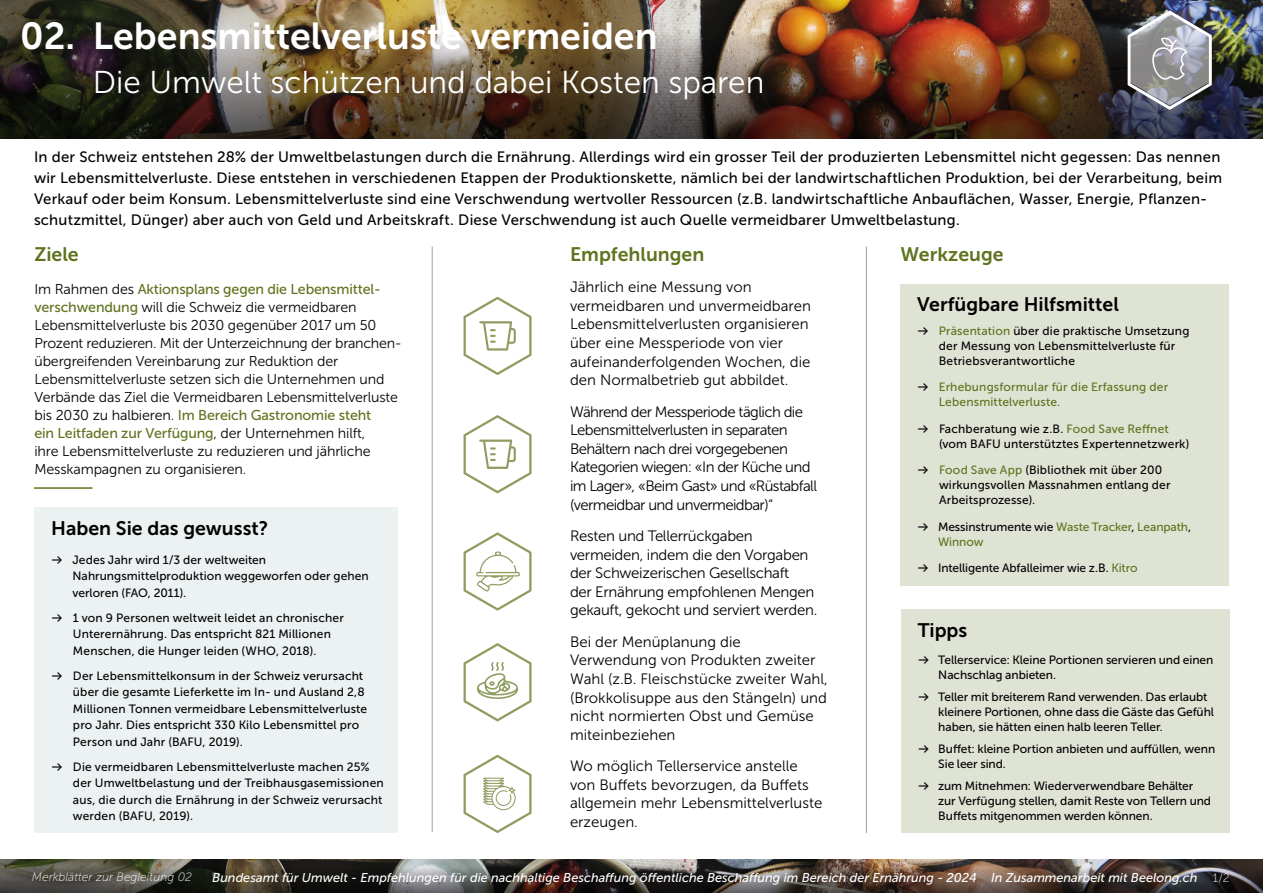
<style>
.page{position:relative;width:1263px;height:893px;background:#fff}
.page>*{position:absolute;margin:0;border:0;box-sizing:border-box;transform-origin:0 0}
.t1{font:37.5px "Museo Sans 700";color:#fff}
.t2{font:31.5px "Museo Sans 300";color:#fff}
.t3{font:19.5px "Museo Sans 700";color:#020203}
.t4{font:19.5px "Museo Sans 700";color:#60731e}
.t5{font:15px/21px "Museo Sans 500";letter-spacing:.015em;color:#020203}
.t6{font:15px/18.6px "Museo Sans 300";color:#000}
.t7{font:15px/18.6px "Museo Sans 300";letter-spacing:-.04em;color:#000}
.t8{font:15px/18.6px "Museo Sans 300";color:#020203}
.t9{font:15px/18.6px "Museo Sans 300";letter-spacing:-.02em;color:#000}
.t10{font:14.25px/18px "Museo Sans 300";letter-spacing:-.01em;color:#020203}
.t11{font:italic 12.75px "Museo Sans 500";color:#fff}
.t12{font:12px/16.5px "Museo Sans 500";letter-spacing:.005em;color:#020203}
.t13{font:12px/15px "Museo Sans 500";letter-spacing:.005em;color:#60731e}
.t14{font:italic 12px "Museo Sans 100";color:#fff}
.t15{font:12px "Museo Sans 100";color:#fff}
.s1{font-family:"Museo Sans 500";color:#60731e}
.s2{font-family:"Mark OT";font-weight:500}
.s3{color:#60731e}
.s4{font-family:"Mark OT";font-weight:500;color:#020203}
.s5{color:#020203}
</style>
<div class="page">
<img style="left:0;top:0;width:1263px;height:138px">
<img style="left:0;top:859px;width:1263px;height:34px">
<div style="left:34px;top:507px;width:364px;height:326px;background:#ecf1f1"></div>
<hr style="left:34px;top:487px;width:59px;height:2px;background:#60731e">
<hr style="left:432px;top:247px;width:1px;height:585px;background:#a2a1a1">
<hr style="left:866px;top:247px;width:1px;height:586px;background:#a2a1a1">
<div style="left:900px;top:284px;width:329px;height:301px;background:#dfe3d4"></div>
<div style="left:901px;top:610px;width:328px;height:223px;background:#dfe3d4"></div>
<svg style="left:463px;top:297px;width:68px;height:78px"></svg>
<svg style="left:463px;top:415px;width:68px;height:78px"></svg>
<svg style="left:463px;top:532px;width:68px;height:79px"></svg>
<svg style="left:463px;top:643px;width:68px;height:78px"></svg>
<svg style="left:463px;top:755px;width:68px;height:78px"></svg>
<svg style="left:1127px;top:11px;width:85px;height:99px"></svg>
<p class="t1" style="left:20px;top:16px;width:56px">02.</p>
<p class="t1" style="left:93px;top:16px;width:566px">Lebensmittelverluste vermeiden</p>
<p class="t2" style="left:93px;top:65px;width:673px">Die Umwelt schützen und dabei Kosten sparen</p>
<p class="t5" style="left:34px;top:146px;width:1189px">In der Schweiz entstehen 28% der Umweltbelastungen durch die Ernährung. Allerdings wird ein grosser Teil der produzierten Lebensmittel nicht gegessen: Das nennen wir Lebensmittelverluste. Diese entstehen in verschiedenen Etappen der Produktionskette, nämlich bei der landwirtschaftlichen Produktion, bei der Verarbeitung, beim Verkauf oder beim Konsum. Lebensmittelverluste sind eine Verschwendung wertvoller Ressourcen (z.B. landwirtschaftliche Anbauflächen, Wasser, Energie, Pflanzen&shy;schutzmittel, Dünger) aber auch von Geld und Arbeitskraft. Diese Verschwendung ist auch Quelle vermeidbarer Umweltbelastung.</p>
<p class="t4" style="left:570px;top:243px;width:136px">Empfehlungen</p>
<p class="t8" style="left:570px;top:278px;width:243px">Jährlich eine Messung von vermeidbaren und unvermeidbaren Lebensmittelverlusten organisieren über eine Messperiode von vier aufeinanderfolgenden Wochen, die den Normalbetrieb gut abbildet.</p>
<p class="t7" style="left:570px;top:402px;width:249px">Während der Messperiode täglich die Lebensmittelverlusten in separaten Behältern nach drei vorgegebenen Kategorien wiegen: «In der Küche und im Lager», «Beim Gast» und «Rüstabfall (vermeidbar und unvermeidbar)“</p>
<p class="t9" style="left:570px;top:527px;width:249px">Resten und Tellerrückgaben vermeiden, indem die den Vorgaben der Schweizerischen Gesellschaft<br>der Ernährung empfohlenen Mengen gekauft, gekocht und serviert werden.</p>
<p class="t6" style="left:570px;top:632px;width:259px">Bei der Menüplanung die<br>Verwendung von Produkten zweiter<br>Wahl (z.B. Fleischstücke zweiter Wahl, (Brokkolisuppe aus den Stängeln) und nicht normierten Obst und Gemüse miteinbeziehen</p>
<p class="t6" style="left:570px;top:757px;width:254px">Wo möglich Tellerservice anstelle von Buffets bevorzugen, da Buffets allgemein mehr Lebensmittelverluste erzeugen.</p>
<p class="t4" style="left:34px;top:243px;width:46px">Ziele</p>
<p class="t4" style="left:900px;top:243px;width:105px">Werkzeuge</p>
<p class="t10" style="left:34px;top:280px;width:369px">Im Rahmen des <span class="s1">Aktionsplans gegen die Lebensmittel&shy;verschwendung</span> will die Schweiz die vermeidbaren Lebensmittelverluste bis 2030 gegenüber 2017 um 50<br>Prozent reduzieren. Mit der Unterzeichnung der branchen&shy;übergreifenden Vereinbarung zur Reduktion der Lebensmittelverluste setzen sich die Unternehmen und Verbände das Ziel die Vermeidbaren Lebensmittelverluste bis 2030 zu halbieren. <span class="s1">Im Bereich Gastronomie steht<br>ein Leitfaden zur Verfügung</span>, der Unternehmen hilft,<br>ihre Lebensmittelverluste zu reduzieren und jährliche Messkampagnen zu organisieren.</p>
<p class="t3" style="left:917px;top:294px;width:203px">Verfügbare Hilfsmittel</p>
<p class="t12" style="left:939px;top:323px;width:252px;line-height:15px;text-indent:-22px"><span class="s2">→</span> <span class="s3">Präsentation</span> über die praktische Umsetzung der Messung von Lebensmittelverluste für<br>Betriebsverantwortliche</p>
<p class="t13" style="left:939px;top:380px;width:231px;text-indent:-22px"><span class="s4">→</span> Erhebungsformular für die Erfassung der<br>Lebensmittelverluste.</p>
<p class="t12" style="left:939px;top:421px;width:252px;line-height:15px;text-indent:-22px"><span class="s2">→</span> Fachberatung wie z.B. <span class="s3">Food Save Reffnet </span>(vom BAFU unterstütztes Expertennetzwerk)</p>
<p class="t12" style="left:939px;top:463px;width:233px;line-height:15px;text-indent:-22px"><span class="s2">→</span> <span class="s3">Food Save App</span> (Bibliothek mit über 200 wirkungsvollen Massnahmen entlang der<br>Arbeitsprozesse).</p>
<p class="t13" style="left:938px;top:519px;width:255px;text-indent:-21px"><span class="s4">→</span> <span class="s5">Messinstrumente wie</span> Waste Tracker<span class="s5">,</span> Leanpath<span class="s5">,<br></span>Winnow</p>
<p class="t12" style="left:917px;top:560px;width:222px"><span class="s2">→</span> Intelligente Abfalleimer wie z.B. <span class="s3">Kitro</span></p>
<p class="t3" style="left:51px;top:517px;width:219px">Haben Sie das gewusst?</p>
<p class="t12" style="left:72px;top:551px;width:298px;text-indent:-21px"><span class="s2">→</span> Jedes Jahr wird 1/3 der weltweiten<br>Nahrungsmittelproduktion weggeworfen oder gehen verloren (FAO, 2011).</p>
<p class="t12" style="left:73px;top:609px;width:272px;text-indent:-22px"><span class="s2">→</span> 1 von 9 Personen weltweit leidet an chronischer<br>Unterernährung. Das entspricht 821 Millionen<br>Menschen, die Hunger leiden (WHO, 2018).</p>
<p class="t12" style="left:73px;top:667px;width:296px;text-indent:-22px"><span class="s2">→</span> Der Lebensmittelkonsum in der Schweiz verursacht über die gesamte Lieferkette im In- und Ausland 2,8<br>Millionen Tonnen vermeidbare Lebensmittelverluste pro Jahr. Dies entspricht 330 Kilo Lebensmittel pro Person und Jahr (BAFU, 2019).</p>
<p class="t12" style="left:73px;top:758px;width:312px;text-indent:-22px"><span class="s2">→</span> Die vermeidbaren Lebensmittelverluste machen 25% der Umweltbelastung und der Treibhausgasemissionen aus, die durch die Ernährung in der Schweiz verursacht werden (BAFU, 2019).</p>
<p class="t3" style="left:918px;top:619px;width:51px">Tipps</p>
<p class="t12" style="left:938px;top:652px;width:277px;line-height:15px;text-indent:-21px"><span class="s2">→</span> Tellerservice: Kleine Portionen servieren und einen<br>Nachschlag anbieten.</p>
<p class="t12" style="left:938px;top:689px;width:277px;line-height:15px;text-indent:-21px"><span class="s2">→</span> Teller mit breiterem Rand verwenden. Das erlaubt kleinere Portionen, ohne dass die Gäste das Gefühl haben, sie hätten einen halb leeren Teller.</p>
<p class="t12" style="left:938px;top:741px;width:278px;line-height:15px;text-indent:-21px"><span class="s2">→</span> Buffet: kleine Portion anbieten und auffüllen, wenn<br>Sie leer sind.</p>
<p class="t12" style="left:938px;top:779px;width:274px;line-height:15px;text-indent:-21px"><span class="s2">→</span> zum Mitnehmen: Wiederverwendbare Behälter zur Verfügung stellen, damit Reste von Tellern und<br>Buffets mitgenommen werden können.</p>
<p class="t14" style="left:32px;top:870px;width:161px">Merkblätter zur Begleitung 02</p>
<p class="t11" style="left:212px;top:871px;width:766px">Bundesamt für Umwelt - Empfehlungen für die nachhaltige Beschaffung öffentliche Beschaffung im Bereich der Ernährung - 2024</p>
<p class="t11" style="left:991px;top:871px;width:208px">In Zusammenarbeit mit Beelong.ch</p>
<p class="t15" style="left:1213px;top:871px;width:18px">1/2</p>
</div>
